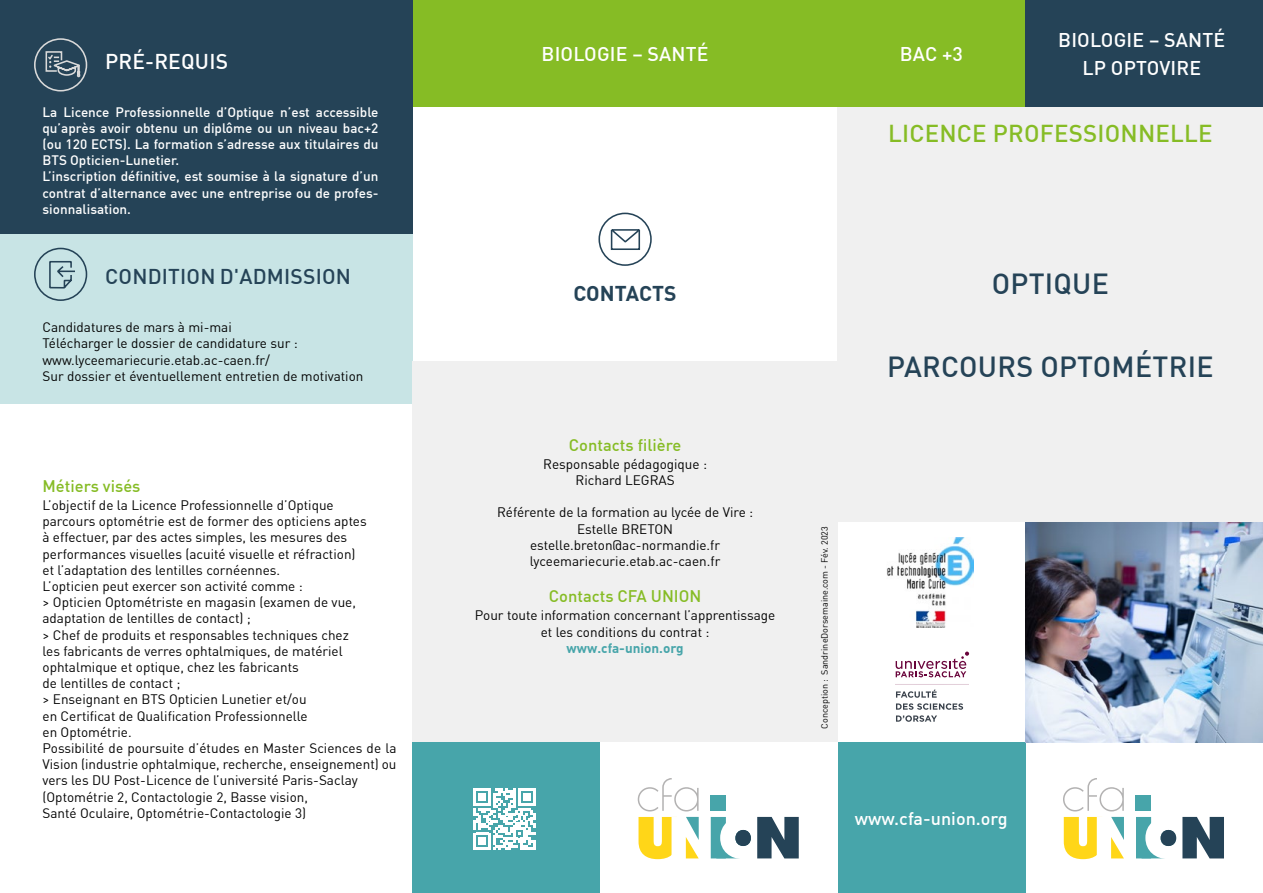
<style>
.page{position:relative;width:1263px;height:893px;background:#fff}
.page>*{position:absolute;margin:0;border:0;box-sizing:border-box;transform-origin:0 0}
.t1{font:500 28.5px "DIN Pro";letter-spacing:.01em;color:#254357}
.t2{font:500 24px "DIN Pro";letter-spacing:.01em;color:#86bc25}
.t3{font:500 21px "DIN Pro";letter-spacing:.01em;color:#254357}
.t4{font:500 21px "DIN Pro";letter-spacing:.01em;color:#fff}
.t5{font:700 21px "DIN Pro";color:#254357}
.t6{font:500 19.5px/28px "DIN Pro";letter-spacing:.01em;color:#fff;text-align:center}
.t7{font:500 18px "DIN Pro";color:#fff}
.t8{font:500 16.5px "DIN Pro";color:#86bc25}
.t9{font:13.5px/16.2px "DIN Pro";color:#000;text-align:center}
.t10{font:500 13.5px/16.2px "DIN Pro";color:#fff}
.t11{font:700 13.5px "DIN Pro";color:#47a5aa}
.t12{font:9px "DIN Pro";color:#000}
</style>
<div class="page">
<div style="left:0;top:0;width:412px;height:404px;background:#c8e4e5"></div>
<div style="left:412px;top:361px;width:426px;height:381px;background:#f0f0f0"></div>
<div style="left:838px;top:107px;width:425px;height:415px;background:#f0f0f0"></div>
<div style="left:838px;top:742px;width:187px;height:151px;background:#47a5aa"></div>
<div style="left:413px;top:742px;width:187px;height:151px;background:#47a5aa"></div>
<div style="left:598px;top:213px;width:54px;height:53px;border:2px solid #254357;border-radius:50%"></div>
<svg style="left:610px;top:230px;width:31px;height:14px"></svg>
<div style="left:611px;top:229px;width:29px;height:21px;border:2px solid #254357"></div>
<svg style="left:473px;top:788px;width:62px;height:62px"></svg>
<div style="left:1025px;top:0;width:238px;height:106px;background:#254357"></div>
<div style="left:412px;top:0;width:426px;height:106px;background:#86bc25"></div>
<img style="left:1025px;top:522px;width:238px;height:220px">
<div style="left:0;top:0;width:412px;height:234px;background:#254357"></div>
<svg style="left:34px;top:38px;width:54px;height:54px"></svg>
<div style="left:34px;top:248px;width:53px;height:53px;border:2px solid #254357;border-radius:50%"></div>
<svg style="left:49px;top:261px;width:26px;height:28px"></svg>
<div style="left:838px;top:0;width:187px;height:106px;background:#86bc25"></div>
<svg style="left:1063px;top:778px;width:161px;height:81px"></svg>
<svg style="left:638px;top:778px;width:161px;height:81px"></svg>
<img style="left:887px;top:538px;width:87px;height:89px">
<svg style="left:896px;top:652px;width:73px;height:25px"></svg>
<svg style="left:895px;top:684px;width:74px;height:38px"></svg>
<h3 class="t4" style="left:105px;top:48px;width:124px">PRÉ-REQUIS</h3>
<p class="t10" style="left:43px;top:103px;width:337px">La Licence Professionnelle d’Optique n’est accessible qu’après avoir obtenu un diplôme ou un niveau bac+2 (ou 120 ECTS). La formation s’adresse aux titulaires du BTS Opticien-Lunetier.<br>L’inscription définitive, est soumise à la signature d’un contrat d’alternance avec une entreprise ou de profes&shy;sionnalisation.</p>
<h3 class="t3" style="left:105px;top:263px;width:247px">CONDITION D'ADMISSION</h3>
<p class="t9" style="left:43px;top:319px;width:322px;text-align:left">Candidatures de mars à mi-mai<br>Télécharger le dossier de candidature sur : www.lyceemariecurie.etab.ac-caen.fr/<br>Sur dossier et éventuellement entretien de motivation</p>
<p class="t8" style="left:43px;top:475px;width:99px">Métiers visés</p>
<p class="t9" style="left:43px;top:497px;width:355px;text-align:left">L’objectif de la Licence Professionnelle d’Optique<br>parcours optométrie est de former des opticiens aptes<br>à effectuer, par des actes simples, les mesures des performances visuelles (acuité visuelle et réfraction)<br>et l’adaptation des lentilles cornéennes.<br>L’opticien peut exercer son activité comme :<br>&gt; Opticien Optométriste en magasin (examen de vue, adaptation de lentilles de contact) ;<br>&gt; Chef de produits et responsables techniques chez<br>les fabricants de verres ophtalmiques, de matériel ophtalmique et optique, chez les fabricants<br>de lentilles de contact ;<br>&gt; Enseignant en BTS Opticien Lunetier et/ou<br>en Certificat de Qualification Professionnelle<br>en Optométrie.<br>Possibilité de poursuite d’études en Master Sciences de la Vision (industrie ophtalmique, recherche, enseignement) ou vers les DU Post-Licence de l’université Paris-Saclay (Optométrie 2, Contactologie 2, Basse vision,<br>Santé Oculaire, Optométrie-Contactologie 3)</p>
<h3 class="t6" style="left:541px;top:39px;width:169px">BIOLOGIE – SANTÉ</h3>
<h3 class="t6" style="left:900px;top:39px;width:65px">BAC +3</h3>
<h3 class="t6" style="left:1058px;top:25px;width:169px">BIOLOGIE – SANTÉ<br>LP OPTOVIRE</h3>
<h2 class="t2" style="left:888px;top:118px;width:326px">LICENCE PROFESSIONNELLE</h2>
<h3 class="t5" style="left:573px;top:280px;width:105px">CONTACTS</h3>
<p class="t8" style="left:569px;top:434px;width:114px">Contacts filière</p>
<p class="t9" style="left:543px;top:456px;width:165px">Responsable pédagogique :<br>Richard LEGRAS</p>
<p class="t9" style="left:497px;top:504px;width:258px">Référente de la formation au lycée de Vire :<br>Estelle BRETON estelle.breton@ac-normandie.fr lyceemariecurie.etab.ac-caen.fr</p>
<p class="t8" style="left:549px;top:586px;width:154px">Contacts CFA UNION</p>
<p class="t9" style="left:475px;top:607px;width:302px">Pour toute information concernant l’apprentissage et les conditions du contrat :</p>
<p class="t11" style="left:567px;top:639px;width:119px">www.cfa-union.org</p>
<h1 class="t1" style="left:992px;top:266px;width:119px">OPTIQUE</h1>
<h1 class="t1" style="left:887px;top:349px;width:328px">PARCOURS OPTOMÉTRIE</h1>
<p class="t12" style="left:819px;top:729px;width:204px;rotate:-90deg">Conception : SandrineDorsemaine.com - Fév. 2023</p>
<h3 class="t7" style="left:855px;top:807px;width:154px">www.cfa-union.org</h3>
</div>
